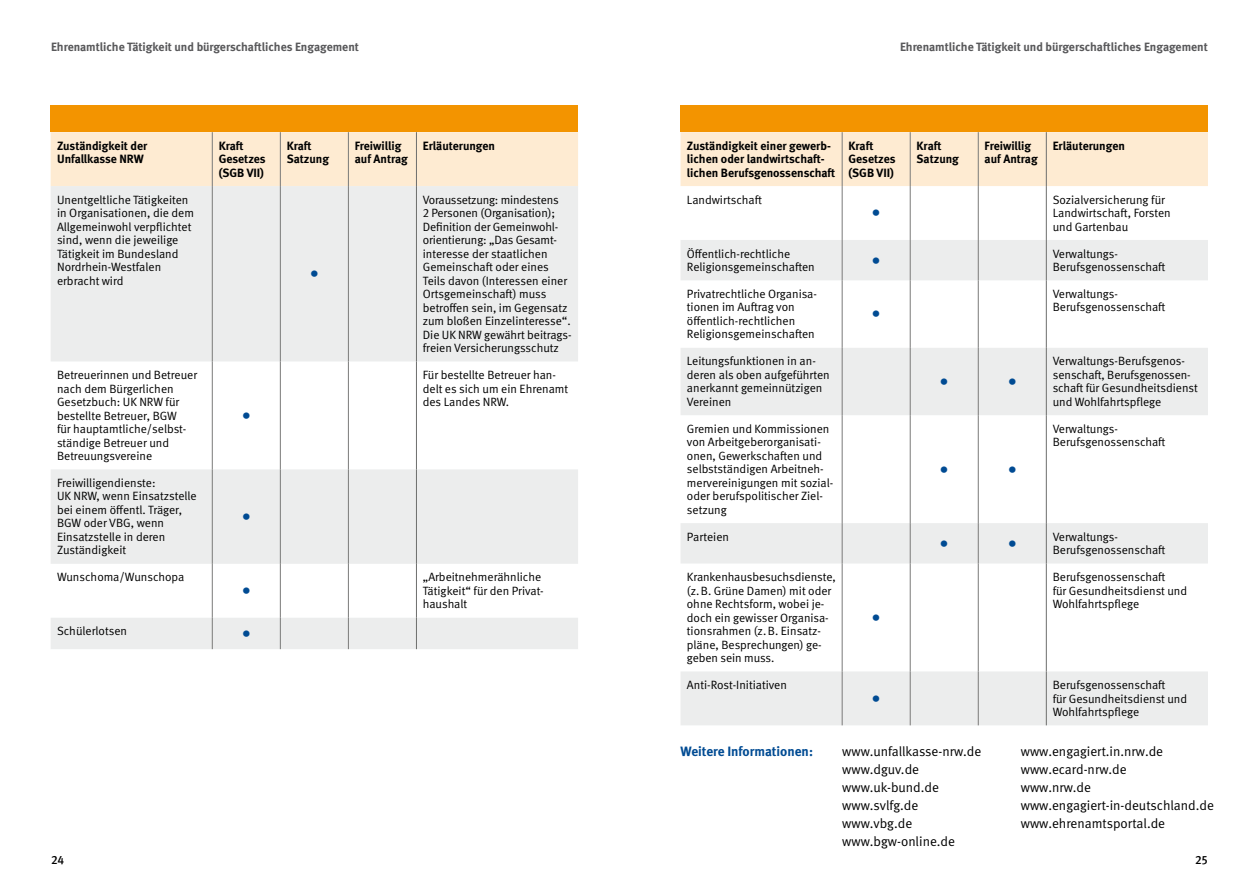
<style>
.page{position:relative;width:1259px;height:893px;background:#fff}
.page>*{position:absolute;margin:0;border:0;box-sizing:border-box;transform-origin:0 0}
.t1{font:18px "DGUV Meta";color:#004b93}
.t2{font:13.5px/18.1px "DGUV Meta";color:#000}
.t3{font:700 13.5px "DGUV Meta";color:#004b93}
.t4{font:12px/13.5px "DGUV Meta";color:#000}
.t5{font:700 12px/13.5px "DGUV Meta";color:#000}
.t6{font:700 12px "DGUV Meta";color:#58585a}
.t7{font:500 12px "DGUV Meta";color:#000}
</style>
<div class="page">
<div style="left:51px;top:105px;width:527px;height:27px;background:#f39400"></div>
<div style="left:51px;top:132px;width:527px;height:54px;background:#feebd2"></div>
<svg style="left:51px;top:186px;width:527px;height:463px;fill:#eceded"></svg>
<hr style="left:212px;top:132px;width:1px;height:54px;background:#7a7a79">
<hr style="left:280px;top:132px;width:1px;height:54px;background:#7a7a79">
<hr style="left:348px;top:132px;width:1px;height:54px;background:#7a7a79">
<hr style="left:212px;top:186px;width:1px;height:175px;background:#7a7a79">
<hr style="left:280px;top:186px;width:1px;height:175px;background:#7a7a79">
<hr style="left:348px;top:186px;width:1px;height:175px;background:#7a7a79">
<hr style="left:212px;top:361px;width:1px;height:108px;background:#7a7a79">
<hr style="left:280px;top:361px;width:1px;height:108px;background:#7a7a79">
<hr style="left:348px;top:361px;width:1px;height:108px;background:#7a7a79">
<hr style="left:212px;top:469px;width:1px;height:95px;background:#7a7a79">
<hr style="left:280px;top:469px;width:1px;height:95px;background:#7a7a79">
<hr style="left:348px;top:469px;width:1px;height:95px;background:#7a7a79">
<hr style="left:212px;top:564px;width:1px;height:54px;background:#7a7a79">
<hr style="left:280px;top:564px;width:1px;height:54px;background:#7a7a79">
<hr style="left:348px;top:564px;width:1px;height:54px;background:#7a7a79">
<hr style="left:212px;top:618px;width:1px;height:31px;background:#7a7a79">
<hr style="left:280px;top:618px;width:1px;height:31px;background:#7a7a79">
<hr style="left:348px;top:618px;width:1px;height:31px;background:#7a7a79">
<hr style="left:416px;top:132px;width:1px;height:54px;background:#6d6e6d">
<hr style="left:416px;top:186px;width:1px;height:175px;background:#6d6e6d">
<hr style="left:416px;top:361px;width:1px;height:108px;background:#6d6e6d">
<hr style="left:416px;top:469px;width:1px;height:95px;background:#6d6e6d">
<hr style="left:416px;top:564px;width:1px;height:54px;background:#6d6e6d">
<hr style="left:416px;top:618px;width:1px;height:31px;background:#6d6e6d">
<div style="left:680px;top:105px;width:528px;height:27px;background:#f39400"></div>
<div style="left:680px;top:132px;width:528px;height:54px;background:#feebd2"></div>
<svg style="left:681px;top:240px;width:527px;height:485px"></svg>
<hr style="left:842px;top:132px;width:1px;height:54px;background:#7a7a79">
<hr style="left:910px;top:132px;width:1px;height:54px;background:#7a7a79">
<hr style="left:978px;top:132px;width:1px;height:54px;background:#7a7a79">
<hr style="left:842px;top:186px;width:1px;height:54px;background:#7a7a79">
<hr style="left:910px;top:186px;width:1px;height:54px;background:#7a7a79">
<hr style="left:978px;top:186px;width:1px;height:54px;background:#7a7a79">
<hr style="left:842px;top:240px;width:1px;height:40px;background:#7a7a79">
<hr style="left:910px;top:240px;width:1px;height:40px;background:#7a7a79">
<hr style="left:978px;top:240px;width:1px;height:40px;background:#7a7a79">
<hr style="left:842px;top:280px;width:1px;height:68px;background:#7a7a79">
<hr style="left:910px;top:280px;width:1px;height:68px;background:#7a7a79">
<hr style="left:978px;top:280px;width:1px;height:68px;background:#7a7a79">
<hr style="left:842px;top:348px;width:1px;height:67px;background:#7a7a79">
<hr style="left:910px;top:348px;width:1px;height:67px;background:#7a7a79">
<hr style="left:978px;top:348px;width:1px;height:67px;background:#7a7a79">
<hr style="left:842px;top:415px;width:1px;height:108px;background:#7a7a79">
<hr style="left:910px;top:415px;width:1px;height:108px;background:#7a7a79">
<hr style="left:978px;top:415px;width:1px;height:108px;background:#7a7a79">
<hr style="left:842px;top:523px;width:1px;height:40px;background:#7a7a79">
<hr style="left:910px;top:523px;width:1px;height:40px;background:#7a7a79">
<hr style="left:978px;top:523px;width:1px;height:40px;background:#7a7a79">
<hr style="left:842px;top:563px;width:1px;height:108px;background:#7a7a79">
<hr style="left:910px;top:563px;width:1px;height:108px;background:#7a7a79">
<hr style="left:978px;top:563px;width:1px;height:108px;background:#7a7a79">
<hr style="left:842px;top:671px;width:1px;height:54px;background:#7a7a79">
<hr style="left:910px;top:671px;width:1px;height:54px;background:#7a7a79">
<hr style="left:978px;top:671px;width:1px;height:54px;background:#7a7a79">
<hr style="left:1046px;top:132px;width:1px;height:54px;background:#6d6e6d">
<hr style="left:1046px;top:186px;width:1px;height:54px;background:#6d6e6d">
<hr style="left:1046px;top:240px;width:1px;height:40px;background:#6d6e6d">
<hr style="left:1046px;top:280px;width:1px;height:68px;background:#6d6e6d">
<hr style="left:1046px;top:348px;width:1px;height:67px;background:#6d6e6d">
<hr style="left:1046px;top:415px;width:1px;height:108px;background:#6d6e6d">
<hr style="left:1046px;top:523px;width:1px;height:40px;background:#6d6e6d">
<hr style="left:1046px;top:563px;width:1px;height:108px;background:#6d6e6d">
<hr style="left:1046px;top:671px;width:1px;height:54px;background:#6d6e6d">
<p class="t6" style="left:51px;top:40px;width:309px">Ehrenamtliche Tätigkeit und bürgerschaftliches Engagement</p>
<p class="t6" style="left:900px;top:40px;width:309px">Ehrenamtliche Tätigkeit und bürgerschaftliches Engagement</p>
<p class="t5" style="left:57px;top:139px;width:92px">Zuständigkeit der<br>Unfallkasse NRW</p>
<p class="t5" style="left:219px;top:139px;width:48px">Kraft<br>Gesetzes (SGB VII)</p>
<p class="t5" style="left:287px;top:139px;width:44px">Kraft<br>Satzung</p>
<p class="t5" style="left:355px;top:139px;width:55px">Freiwillig auf Antrag</p>
<p class="t5" style="left:423px;top:139px;width:74px">Erläuterungen</p>
<p class="t4" style="left:57px;top:193px;width:139px">Unentgeltliche Tätigkeiten in Organisationen, die dem<br>Allgemeinwohl verpflichtet sind, wenn die jeweilige<br>Tätigkeit im Bundesland<br>Nordrhein-Westfalen erbracht wird</p>
<p class="t4" style="left:423px;top:193px;width:150px">Voraussetzung: mindestens<br>2 Personen (Organisation);<br>Definition der Gemeinwohl&shy;orientierung: „Das Gesamt&shy;interesse der staatlichen<br>Gemeinschaft oder eines<br>Teils davon (Interessen einer<br>Ortsgemeinschaft) muss betroffen sein, im Gegensatz zum bloßen Einzelinteresse“.<br>Die UK NRW gewährt beitrags&shy;freien Versicherungsschutz</p>
<h1 class="t1" style="left:310px;top:263px;width:11px">•</h1>
<p class="t4" style="left:57px;top:368px;width:142px">Betreuerinnen und Betreuer nach dem Bürgerlichen<br>Gesetzbuch: UK NRW für bestellte Betreuer, BGW<br>für hauptamtliche/selbst&shy;ständige Betreuer und<br>Betreuungsvereine</p>
<p class="t4" style="left:57px;top:476px;width:141px">Freiwilligendienste:<br>UK NRW, wenn Einsatzstelle bei einem öffentl. Träger,<br>BGW oder VBG, wenn<br>Einsatzstelle in deren<br>Zuständigkeit</p>
<p class="t4" style="left:57px;top:571px;width:129px">Wunschoma/Wunschopa</p>
<h1 class="t1" style="left:242px;top:405px;width:11px">•</h1>
<h1 class="t1" style="left:242px;top:506px;width:11px">•</h1>
<h1 class="t1" style="left:242px;top:580px;width:11px">•</h1>
<p class="t4" style="left:57px;top:625px;width:72px">Schülerlotsen</p>
<h1 class="t1" style="left:242px;top:623px;width:11px">•</h1>
<p class="t4" style="left:423px;top:368px;width:147px">Für bestellte Betreuer han&shy;delt es sich um ein Ehrenamt des Landes NRW.</p>
<p class="t4" style="left:423px;top:571px;width:122px">„Arbeitnehmerähnliche<br>Tätigkeit“ für den Privat&shy;haushalt</p>
<p class="t5" style="left:687px;top:139px;width:150px">Zuständigkeit einer gewerb&shy;lichen oder landwirtschaft&shy;lichen Berufsgenossenschaft</p>
<p class="t5" style="left:848px;top:139px;width:48px">Kraft<br>Gesetzes (SGB VII)</p>
<p class="t5" style="left:916px;top:139px;width:44px">Kraft<br>Satzung</p>
<p class="t5" style="left:984px;top:139px;width:55px">Freiwillig auf Antrag</p>
<p class="t5" style="left:1052px;top:139px;width:74px">Erläuterungen</p>
<p class="t4" style="left:687px;top:193px;width:76px">Landwirtschaft</p>
<h1 class="t1" style="left:871px;top:203px;width:11px">•</h1>
<p class="t4" style="left:1052px;top:193px;width:120px">Sozialversicherung für<br>Landwirtschaft, Forsten und Gartenbau</p>
<p class="t4" style="left:687px;top:247px;width:129px">Öffentlich-rechtliche<br>Religionsgemeinschaften</p>
<h1 class="t1" style="left:871px;top:250px;width:11px">•</h1>
<p class="t4" style="left:1052px;top:247px;width:114px">Verwaltungs-<br>Berufsgenossenschaft</p>
<p class="t4" style="left:687px;top:287px;width:131px">Privatrechtliche Organisa&shy;tionen im Auftrag von öffentlich-rechtlichen<br>Religionsgemeinschaften</p>
<p class="t4" style="left:1052px;top:287px;width:114px">Verwaltungs-<br>Berufsgenossenschaft</p>
<h1 class="t1" style="left:871px;top:304px;width:11px">•</h1>
<p class="t4" style="left:687px;top:355px;width:144px">Leitungsfunktionen in an&shy;deren als oben aufgeführten anerkannt gemeinnützigen<br>Vereinen</p>
<p class="t4" style="left:687px;top:422px;width:148px">Gremien und Kommissionen von Arbeitgeberorganisati&shy;onen, Gewerkschaften und selbstständigen Arbeitneh&shy;mervereinigungen mit sozial&shy;oder berufspolitischer Ziel&shy;setzung</p>
<p class="t4" style="left:687px;top:530px;width:44px">Parteien</p>
<p class="t4" style="left:687px;top:570px;width:150px">Krankenhausbesuchsdienste, (z.B. Grüne Damen) mit oder ohne Rechtsform, wobei je&shy;doch ein gewisser Organisa&shy;tionsrahmen (z.B. Einsatz&shy;pläne, Besprechungen) ge&shy;geben sein muss.</p>
<p class="t4" style="left:687px;top:678px;width:101px">Anti-Rost-Initiativen</p>
<h1 class="t1" style="left:871px;top:607px;width:11px">•</h1>
<h1 class="t1" style="left:871px;top:688px;width:11px">•</h1>
<h1 class="t1" style="left:939px;top:371px;width:11px">•</h1>
<h1 class="t1" style="left:1007px;top:371px;width:11px">•</h1>
<h1 class="t1" style="left:939px;top:459px;width:11px">•</h1>
<h1 class="t1" style="left:1007px;top:459px;width:11px">•</h1>
<p class="t4" style="left:1052px;top:355px;width:147px">Verwaltungs-Berufsgenos&shy;senschaft, Berufsgenossen&shy;schaft für Gesundheitsdienst und Wohlfahrtspflege</p>
<p class="t4" style="left:1052px;top:422px;width:114px">Verwaltungs-<br>Berufsgenossenschaft</p>
<h1 class="t1" style="left:939px;top:533px;width:11px">•</h1>
<h1 class="t1" style="left:1007px;top:533px;width:11px">•</h1>
<p class="t4" style="left:1052px;top:530px;width:114px">Verwaltungs-<br>Berufsgenossenschaft</p>
<p class="t4" style="left:1052px;top:570px;width:136px">Berufsgenossenschaft<br>für Gesundheitsdienst und<br>Wohlfahrtspflege</p>
<p class="t4" style="left:1052px;top:678px;width:136px">Berufsgenossenschaft<br>für Gesundheitsdienst und<br>Wohlfahrtspflege</p>
<p class="t3" style="left:680px;top:743px;width:134px">Weitere Informationen:</p>
<p class="t2" style="left:1020px;top:742px;width:195px">www.engagiert.in.nrw.de www.ecard-nrw.de<br>www.nrw.de www.engagiert-in-deutschland.de www.ehrenamtsportal.de</p>
<p class="t2" style="left:842px;top:742px;width:141px">www.unfallkasse-nrw.de www.dguv.de www.uk-bund.de www.svlfg.de www.vbg.de www.bgw-online.de</p>
<p class="t7" style="left:51px;top:853px;width:14px">24</p>
<p class="t7" style="left:1195px;top:853px;width:14px">25</p>
</div>
